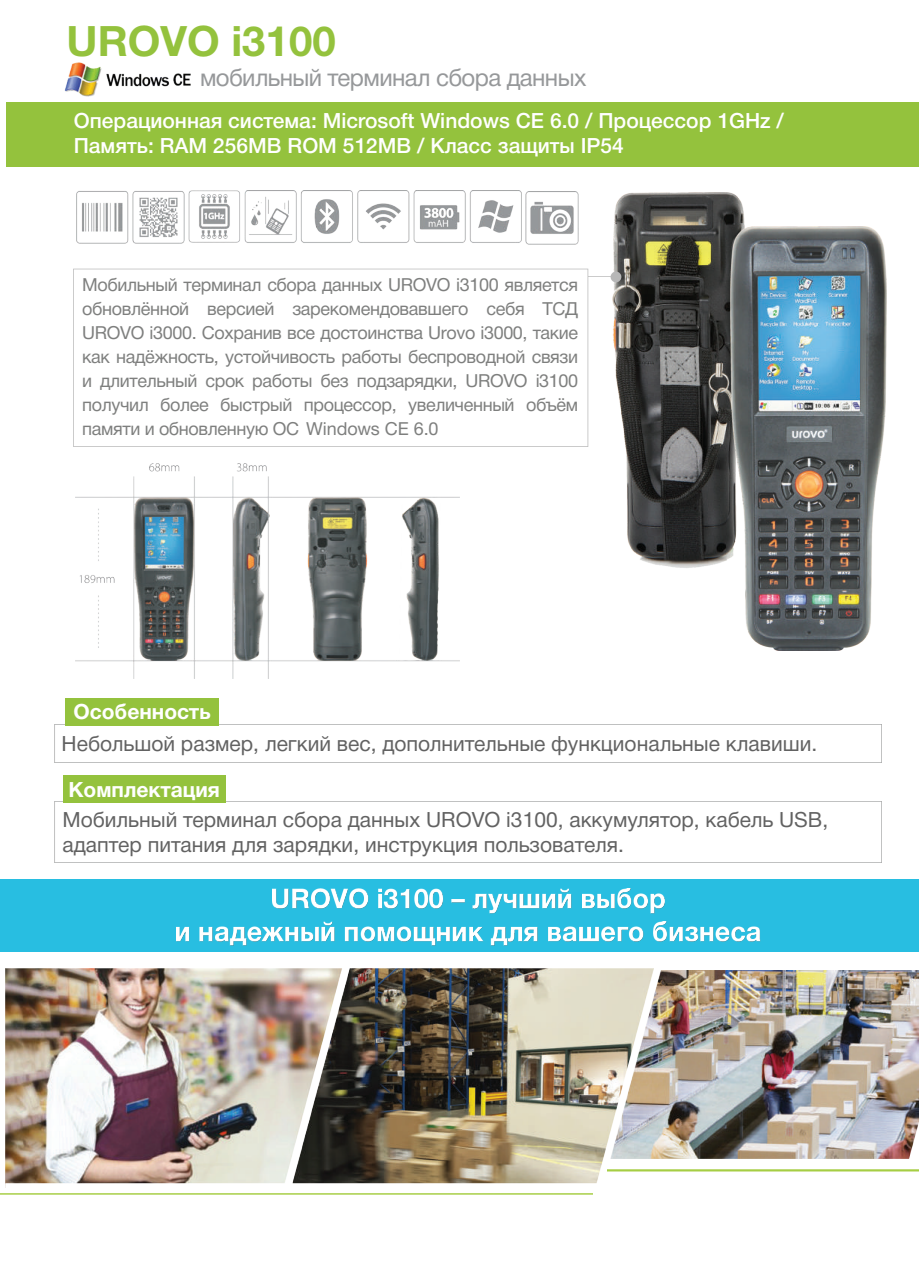
<style>
.page{position:relative;width:919px;height:1276px;background:#fff}
.page>*{position:absolute;margin:0;border:0;box-sizing:border-box;transform-origin:0 0}
.t1{font:700 42px "Helvetica Neue Cyr";color:#94c23d}
.t2{font:24px "Helvetica Neue Cyr";letter-spacing:-.025em;color:#96989a}
.t3{font:21px/25.2px "Helvetica Neue Cyr";color:#626262}
.t4{font:500 21px/25.2px "Helvetica Neue Cyr";color:#fff}
.t5{font:700 21px "Helvetica Neue Cyr";color:#fff}
.t6{font:18px/24px "Helvetica Neue Cyr";letter-spacing:-.02em;color:#7e7f7e;text-align:justify}
</style>
<div class="page">
<div style="left:6px;top:102px;width:912px;height:65px;background:#94c23d"></div>
<img style="left:653px;top:970px;width:265px;height:188px">
<svg style="left:73px;top:269px;width:537px;height:178px"></svg>
<img style="left:76px;top:190px;width:445px;height:54px">
<img style="left:525px;top:192px;width:53px;height:52px">
<img style="left:75px;top:463px;width:384px;height:216px">
<img style="left:54px;top:724px;width:827px;height:38px">
<div style="left:65px;top:698px;width:154px;height:27px;background:#94c23d"></div>
<img style="left:54px;top:801px;width:827px;height:62px">
<div style="left:63px;top:775px;width:162px;height:27px;background:#94c23d"></div>
<div style="left:0;top:879px;width:918px;height:72px;background:#28bee1"></div>
<img style="left:176px;top:888px;width:584px;height:57px">
<img style="left:612px;top:192px;width:133px;height:376px">
<img style="left:730px;top:226px;width:156px;height:424px">
<img style="left:5px;top:968px;width:648px;height:219px">
<div style="left:610px;top:271px;width:11px;height:11px;background:#b7b7b7;border-radius:50%"></div>
<img style="left:0;top:1193px;width:592px;height:1px">
<img style="left:607px;top:1169px;width:311px;height:2px">
<img style="left:64px;top:62px;width:126px;height:35px">
<h1 class="t1" style="left:66px;top:18px;width:271px">UROVO i3100</h1>
<h2 class="t2" style="left:200px;top:64px;width:388px">мобильный терминал сбора данных</h2>
<p class="t4" style="left:74px;top:108px;width:711px">Операционная система: Microsoft Windows CE 6.0 / Процессор 1GHz /<br>Память: RAM 256MB ROM 512MB / Класс защиты IP54</p>
<p class="t6" style="left:82px;top:272px;width:497px">Мобильный терминал сбора данных UROVO i3100 является обновлённой версией зарекомендовавшего себя ТСД UROVO i3000. Сохранив все достоинства Urovo i3000, такие как надёжность, устойчивость работы беспроводной связи и длительный срок работы без подзарядки, UROVO i3100 получил более быстрый процессор, увеличенный объём памяти и обновленную OC Windows CE 6.0</p>
<p class="t5" style="left:73px;top:700px;width:139px">Особенность</p>
<p class="t3" style="left:62px;top:731px;width:757px">Небольшой размер, легкий вес, дополнительные функциональные клавиши.</p>
<p class="t5" style="left:68px;top:778px;width:153px">Комплектация</p>
<p class="t3" style="left:62px;top:807px;width:767px">Мобильный терминал сбора данных UROVO i3100, аккумулятор, кабель USB, адаптер питания для зарядки, инструкция пользователя.</p>
</div>
